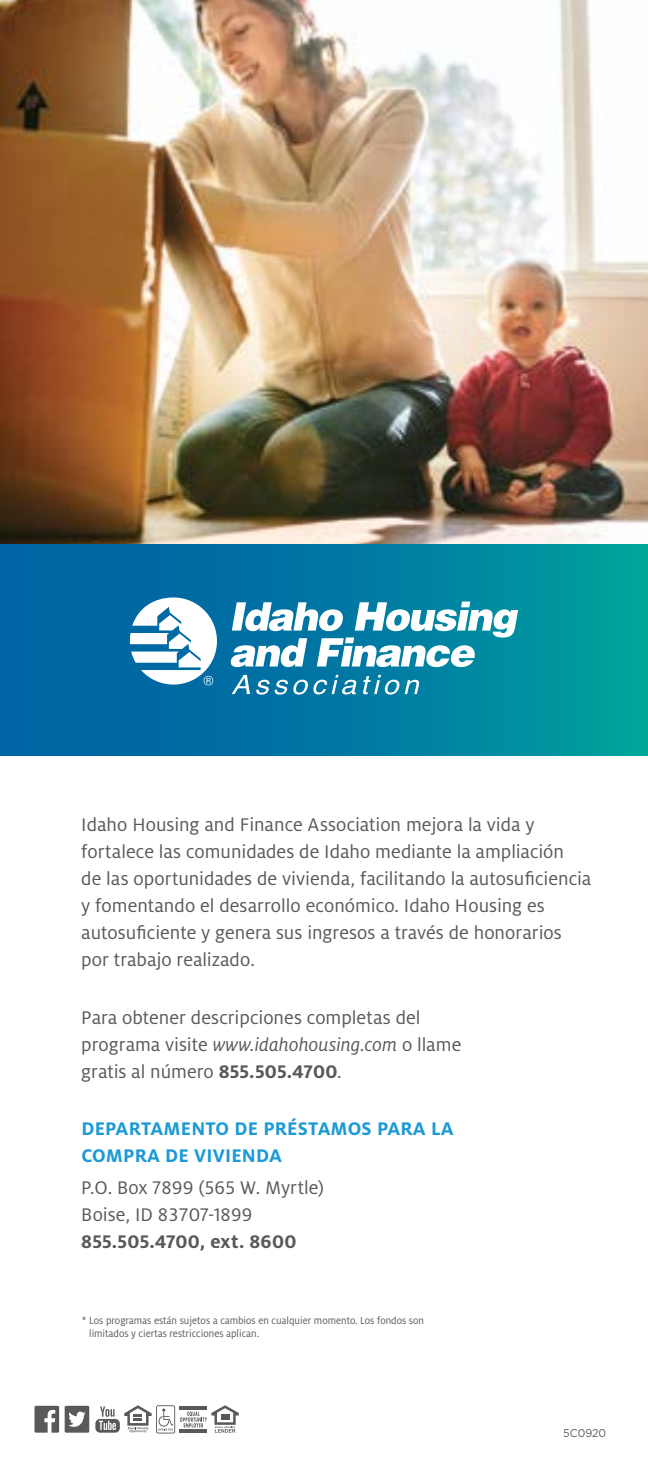
<style>
.page{position:relative;width:648px;height:1458px;background:#fff}
.page>*{position:absolute;margin:0;border:0;box-sizing:border-box;transform-origin:0 0}
.t1{font:20.25px/27px "Milo Pro";color:#58595b}
.t2{font:700 20.25px/27px "Milo Pro";letter-spacing:.01em;color:#1c9ad6}
.t3{font:700 20.25px "Milo Pro";letter-spacing:.01em;color:#58595b}
.t4{font:11.25px/13.5px "Milo Pro";color:#58595b;scale:.95 1}
.t5{font:11.25px "Gotham";color:#58595b;scale:.95 1}
.s1{font-style:italic}
.s2{font-weight:700}
</style>
<div class="page">
<img style="left:0;top:0;width:648px;height:544px">
<div style="left:0;top:544px;width:648px;height:211px;background:linear-gradient(to right,#005aa6,#009c9d)"></div>
<svg style="left:34px;top:1406px;width:25px;height:27px"></svg>
<svg style="left:65px;top:1406px;width:24px;height:27px"></svg>
<svg style="left:95px;top:1405px;width:144px;height:29px"></svg>
<svg style="left:230px;top:602px;width:288px;height:65px"></svg>
<svg style="left:232px;top:675px;width:18px;height:19px"></svg>
<svg style="left:256px;top:675px;width:101px;height:20px;background:#3d95b9"></svg>
<svg style="left:363px;top:675px;width:56px;height:20px"></svg>
<svg style="left:130px;top:597px;width:87px;height:88px"></svg>
<p class="t1" style="left:81px;top:812px;width:511px">Idaho Housing and Finance Association mejora la vida y fortalece las comunidades de Idaho mediante la ampliación<br>de las oportunidades de vivienda, facilitando la autosuficiencia y fomentando el desarrollo económico. Idaho Housing es autosuficiente y genera sus ingresos a través de honorarios por trabajo realizado.</p>
<p class="t1" style="left:81px;top:1004px;width:382px">Para obtener descripciones completas del programa visite <span class="s1">www.idahohousing.com</span> o llame gratis al número <span class="s2">855.505.4700</span>.</p>
<p class="t2" style="left:81px;top:1115px;width:374px">DEPARTAMENTO DE PRÉSTAMOS PARA LA<br>COMPRA DE VIVIENDA</p>
<p class="t1" style="left:81px;top:1174px;width:244px">P.O. Box 7899 (565 W. Myrtle)<br>Boise, ID 83707-1899</p>
<p class="t3" style="left:81px;top:1230px;width:217px">855.505.4700, ext. 8600</p>
<p class="t4" style="left:89px;top:1313px;width:354px;text-indent:-7px">* Los programas están sujetos a cambios en cualquier momento. Los fondos son limitados y ciertas restricciones aplican.</p>
<p class="t5" style="left:563px;top:1426px;width:47px">5C0920</p>
</div>
